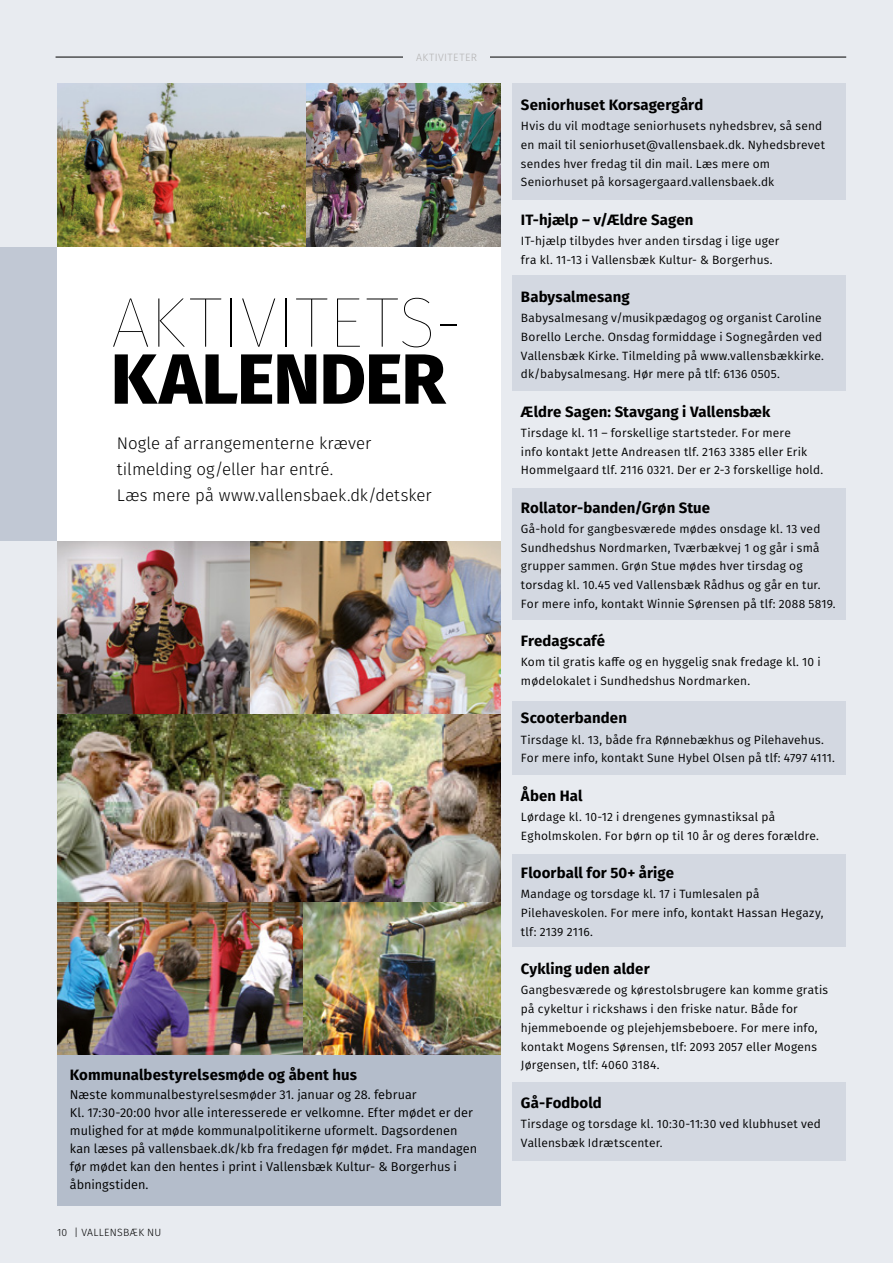
<style>
.page{position:relative;width:893px;height:1263px;background:#e8ebf0}
.page>*{position:absolute;margin:0;border:0;box-sizing:border-box;transform-origin:0 0}
.t1{font:70.95px "Fira Sans Hair";letter-spacing:-.005em;color:#000}
.t2{font:800 70.95px "Fira Sans";letter-spacing:-.01em;color:#000}
.t3{font:300 16.8px/26.1px "Fira Sans";letter-spacing:-.005em;color:#000}
.t4{font:700 15px "Fira Sans";letter-spacing:.005em;color:#000}
.t5{font:12.75px/18px "Fira Sans";color:#000}
.t6{font:12px/18.8px "Fira Sans";letter-spacing:.015em;color:#000}
.t7{font:300 10.65px "Fira Sans";letter-spacing:.04em;color:#b3b2b2}
.t8{font:300 10.5px "Fira Sans";letter-spacing:.025em;color:#000}
</style>
<div class="page">
<img style="left:302px;top:901px;width:198px;height:153px">
<img style="left:57px;top:901px;width:245px;height:153px">
<img style="left:57px;top:540px;width:194px;height:174px">
<img style="left:251px;top:540px;width:249px;height:174px">
<img style="left:57px;top:84px;width:249px;height:163px">
<img style="left:306px;top:84px;width:194px;height:163px">
<img style="left:57px;top:714px;width:443px;height:187px">
<div style="left:0;top:247px;width:57px;height:293px;background:#c1c8d4"></div>
<div style="left:512px;top:84px;width:334px;height:116px;background:#d3d8e1"></div>
<div style="left:512px;top:275px;width:334px;height:116px;background:#d3d8e1"></div>
<div style="left:512px;top:488px;width:334px;height:132px;background:#d3d8e1"></div>
<div style="left:512px;top:701px;width:334px;height:74px;background:#d3d8e1"></div>
<div style="left:512px;top:1083px;width:333px;height:78px;background:#d3d8e1"></div>
<div style="left:512px;top:854px;width:333px;height:92px;background:#d3d8e1"></div>
<div style="left:57px;top:247px;width:443px;height:293px;background:#fff"></div>
<hr style="left:56px;top:57px;width:790px;height:1px;background:#000">
<div style="left:403px;top:38px;width:87px;height:36px;background:#e8ebf0"></div>
<div style="left:57px;top:1054px;width:443px;height:151px;background:#b4bdcb"></div>
<p class="t7" style="left:416px;top:50px;width:62px">AKTIVITETER</p>
<h1 class="t1" style="left:111px;top:272px;width:353px">AKTIVITETS-</h1>
<h1 class="t2" style="left:111px;top:318px;width:336px">KALENDER</h1>
<h2 class="t3" style="left:117px;top:430px;width:316px">Nogle af arrangementerne kræver tilmelding og/eller har entré.<br>Læs mere på www.vallensbaek.dk/detsker</h2>
<p class="t4" style="left:70px;top:1062px;width:289px">Kommunalbestyrelsesmøde og åbent hus</p>
<p class="t5" style="left:70px;top:1086px;width:409px">Næste kommunalbestyrelsesmøder 31. januar og 28. februar<br>Kl. 17:30-20:00 hvor alle interesserede er velkomne. Efter mødet er der mulighed for at møde kommunalpolitikerne uformelt. Dagsordenen kan læses på vallensbaek.dk/kb fra fredagen før mødet. Fra mandagen før mødet kan den hentes i print i Vallensbæk Kultur- &amp; Borgerhus i åbningstiden.</p>
<p class="t8" style="left:57px;top:1225px;width:106px">10 | VALLENSBÆK NU</p>
<p class="t4" style="left:521px;top:92px;width:184px">Seniorhuset Korsagergård</p>
<p class="t6" style="left:521px;top:116px;width:305px">Hvis du vil modtage seniorhusets nyhedsbrev, så send en mail til seniorhuset@vallensbaek.dk. Nyhedsbrevet sendes hver fredag til din mail. Læs mere om Seniorhuset på korsagergaard.vallensbaek.dk</p>
<p class="t4" style="left:521px;top:207px;width:174px">IT-hjælp – v/Ældre Sagen</p>
<p class="t6" style="left:521px;top:231px;width:260px">IT-hjælp tilbydes hver anden tirsdag i lige uger fra kl. 11-13 i Vallensbæk Kultur- &amp; Borgerhus.</p>
<p class="t4" style="left:521px;top:284px;width:110px">Babysalmesang</p>
<p class="t6" style="left:521px;top:308px;width:304px">Babysalmesang v/musikpædagog og organist Caroline Borello Lerche. Onsdag formiddage i Sognegården ved Vallensbæk Kirke. Tilmelding på www.vallensbækkirke. dk/babysalmesang. Hør mere på tlf: 6136 0505.</p>
<p class="t4" style="left:521px;top:399px;width:251px">Ældre Sagen: Stavgang i Vallensbæk</p>
<p class="t6" style="left:521px;top:423px;width:304px">Tirsdage kl. 11 – forskellige startsteder. For mere<br>info kontakt Jette Andreasen tlf. 2163 3385 eller Erik<br>Hommelgaard tlf. 2116 0321. Der er 2-3 forskellige hold.</p>
<p class="t4" style="left:521px;top:495px;width:191px">Rollator-banden/Grøn Stue</p>
<p class="t6" style="left:521px;top:519px;width:316px">Gå-hold for gangbesværede mødes onsdage kl. 13 ved Sundhedshus Nordmarken, Tværbækvej 1 og går i små grupper sammen. Grøn Stue mødes hver tirsdag og torsdag kl. 10.45 ved Vallensbæk Rådhus og går en tur.<br>For mere info, kontakt Winnie Sørensen på tlf: 2088 5819.</p>
<p class="t4" style="left:521px;top:628px;width:86px">Fredagscafé</p>
<p class="t6" style="left:521px;top:653px;width:301px">Kom til gratis kaffe og en hyggelig snak fredage kl. 10 i mødelokalet i Sundhedshus Nordmarken.</p>
<p class="t4" style="left:521px;top:706px;width:107px">Scooterbanden</p>
<p class="t6" style="left:521px;top:730px;width:316px">Tirsdage kl. 13, både fra Rønnebækhus og Pilehavehus.<br>For mere info, kontakt Sune Hybel Olsen på tlf: 4797 4111.</p>
<p class="t4" style="left:521px;top:783px;width:63px">Åben Hal</p>
<p class="t6" style="left:521px;top:807px;width:300px">Lørdage kl. 10-12 i drengenes gymnastiksal på<br>Egholmskolen. For børn op til 10 år og deres forældre.</p>
<p class="t4" style="left:521px;top:860px;width:155px">Floorball for 50+ årige</p>
<p class="t6" style="left:521px;top:884px;width:304px">Mandage og torsdage kl. 17 i Tumlesalen på<br>Pilehaveskolen. For mere info, kontakt Hassan Hegazy, tlf: 2139 2116.</p>
<p class="t4" style="left:521px;top:956px;width:130px">Cykling uden alder</p>
<p class="t6" style="left:521px;top:980px;width:309px">Gangbesværede og kørestolsbrugere kan komme gratis på cykeltur i rickshaws i den friske natur. Både for hjemmeboende og plejehjemsbeboere. For mere info, kontakt Mogens Sørensen, tlf: 2093 2057 eller Mogens Jørgensen, tlf: 4060 3184.</p>
<p class="t4" style="left:521px;top:1090px;width:82px">Gå-Fodbold</p>
<p class="t6" style="left:521px;top:1114px;width:301px">Tirsdage og torsdage kl. 10:30-11:30 ved klubhuset ved<br>Vallensbæk Idrætscenter.</p>
</div>
